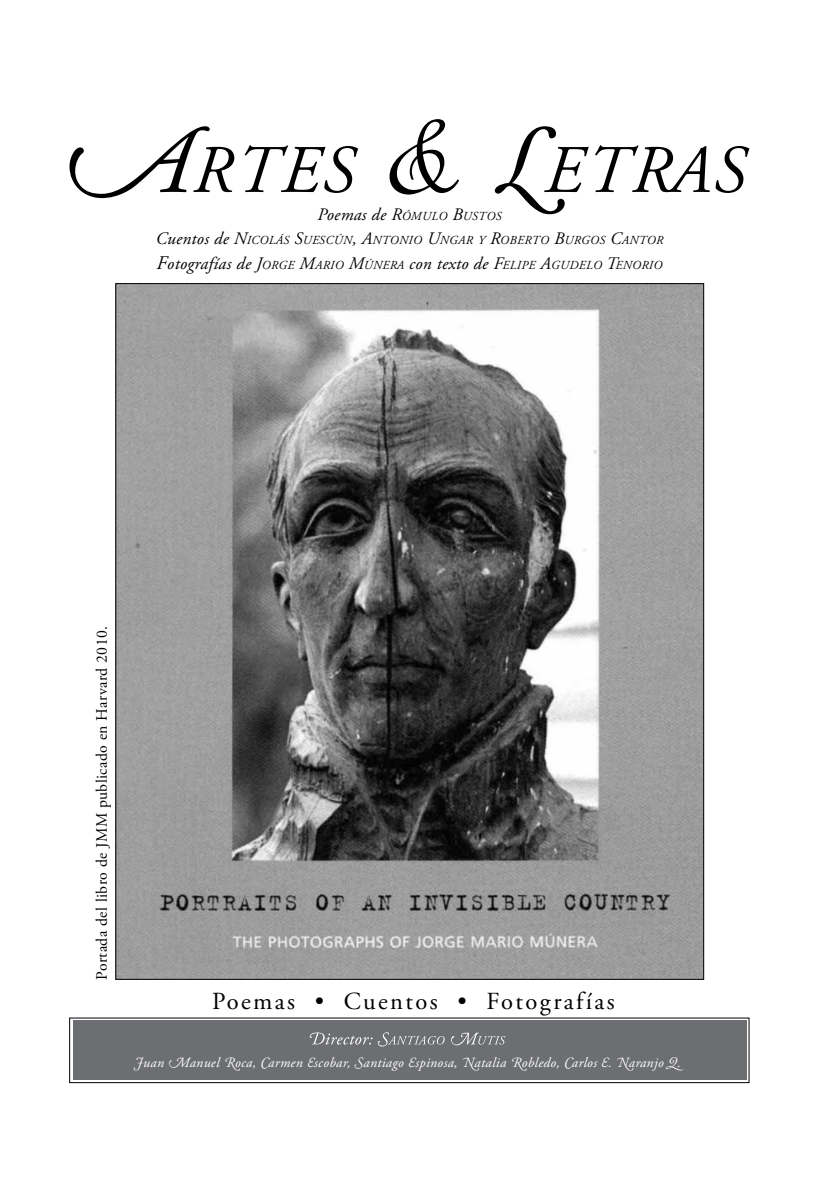
<style>
.page{position:relative;width:819px;height:1191px;background:#fff}
.page>*{position:absolute;margin:0;border:0;box-sizing:border-box;transform-origin:0 0}
.t1{font:24.5px "Adobe Garamond Pro";letter-spacing:.1em;color:#000}
.t2{font:15.75px "Adobe Garamond Pro";letter-spacing:.025em;color:#000}
.t3{font:italic 14px "Adobe Garamond Pro";letter-spacing:.025em;color:#fff}
.t4{font:italic 12.25px/24.5px "Adobe Garamond Pro";letter-spacing:.03em;color:#000;text-align:center}
.s1{font-size:17.5px}
.s2{font-size:19.25px}
</style>
<div class="page">
<div style="left:73px;top:1020px;width:673px;height:60px;background:#6d6e71"></div>
<div style="left:69px;top:1017px;width:680px;height:66px;border:1px solid #000"></div>
<svg style="left:310px;top:1032px;width:195px;height:14px"></svg>
<img style="left:117px;top:285px;width:584px;height:692px">
<svg style="left:69px;top:119px;width:680px;height:95px"></svg>
<p class="t4" style="left:156px;top:204px;width:509px"><span class="s1">Poemas de</span> <span class="s1">R</span>ÓMULO <span class="s1">B</span>USTOS<br><span class="s1">Cuentos de</span> <span class="s1">N</span>ICOLÁS <span class="s1">S</span>UESCÚN<span class="s1">, A</span>NTONIO <span class="s1">U</span>NGAR Y <span class="s1">R</span>OBERTO <span class="s1">B</span>URGOS <span class="s1">C</span>ANTOR<br><span class="s2">F</span><span class="s1">otografías de</span> <span class="s1">J</span>ORGE <span class="s1">M</span>ARIO <span class="s1">M</span>ÚNERA <span class="s1">con texto de</span> <span class="s1">F</span>ELIPE <span class="s1">A</span>GUDELO <span class="s1">T</span>ENORIO</p>
<p class="t2" style="left:92px;top:979px;width:355px;rotate:-90deg">Portada del libro de JMM publicado en Harvard 2010.</p>
<p class="t1" style="left:212px;top:986px;width:404px">Poemas • Cuentos • Fotografías</p>
<p class="t3" style="left:134px;top:1054px;width:552px">Juan Manuel Roca, Carmen Escobar, Santiago Espinosa, Natalia Robledo, Carlos E. Naranjo Q.</p>
</div>
